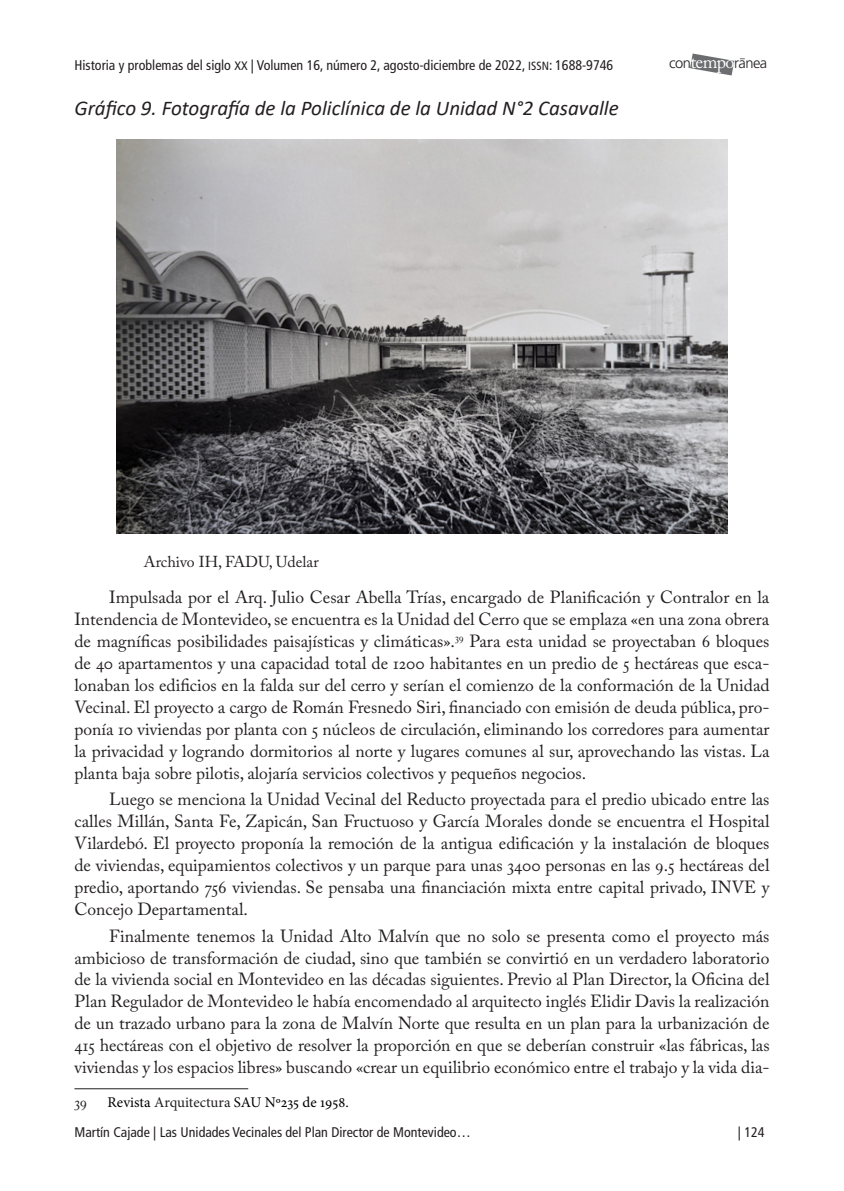
<style>
.page{position:relative;width:844px;height:1191px;background:#fff}
.page>*{position:absolute;margin:0;border:0;box-sizing:border-box;transform-origin:0 0}
.UCE_tit_tablas_y_grá{font:italic 21px "Calibri";color:#231f20}
.txt{font:17.5px/21.9px "Adobe Caslon Pro";color:#231f20;text-align:justify}
.pie_de_foto{font:15.75px "Adobe Caslon Pro";color:#231f20}
.nota_al_pie{font:14.88px "Minion Pro";color:#000}
.nota_al_pie-2{font:14.88px "Adobe Caslon Pro";color:#231f20}
.t1{font:300 14.7px "Frutiger";letter-spacing:-.035em;color:#231f20}
.t2{font:condensed 14px "Frutiger LT Std";color:#231f20}
.s1{font-size:12.25px}
.s2{font-family:"Frutiger LT Std Cn SC850";font-stretch:normal;font-size:11.9px}
.s3{font-family:"Adobe Caslon Pro";font-weight:400;font-size:18.2px;color:#fff}
.s4{color:#231f20}
</style>
<div class="page">
<svg style="left:690px;top:54px;width:54px;height:21px"></svg>
<hr style="left:74px;top:1088px;width:174px;height:1px;background:#231f20">
<img style="left:116px;top:139px;width:611px;height:394px">
<p class="t2" style="left:74px;top:57px;width:540px">Historia y problemas del siglo <span class="s1">XX</span> | Volumen 16, número 2, agosto-diciembre de 2022, <span class="s2">ISSN</span>: 1688-9746</p>
<p class="t1" style="left:669px;top:55px;width:100px">con<span class="s3">tempo</span>ranea</p>
<p class="UCE_tit_tablas_y_grá" style="left:74px;top:93px;width:545px">Gráfico 9. Fotografía de la Policlínica de la Unidad N°2 Casavalle</p>
<p class="pie_de_foto" style="left:144px;top:552px;width:176px">Archivo IH, FADU, Udelar</p>
<p class="txt" style="left:74px;top:586px;width:696px;text-indent:35px">Impulsada por el Arq. Julio Cesar Abella Trías, encargado de Planificación y Contralor en la Intendencia de Montevideo, se encuentra es la Unidad del Cerro que se emplaza «en una zona obrera de magníficas posibilidades paisajísticas y climáticas».<sup>39</sup> Para esta unidad se proyectaban 6 bloques de 40 apartamentos y una capacidad total de 1200 habitantes en un predio de 5 hectáreas que esca&shy;lonaban los edificios en la falda sur del cerro y serían el comienzo de la conformación de la Unidad Vecinal. El proyecto a cargo de Román Fresnedo Siri, financiado con emisión de deuda pública, pro&shy;ponía 10 viviendas por planta con 5 núcleos de circulación, eliminando los corredores para aumentar la privacidad y logrando dormitorios al norte y lugares comunes al sur, aprovechando las vistas. La planta baja sobre pilotis, alojaría servicios colectivos y pequeños negocios.</p>
<p class="txt" style="left:74px;top:788px;width:696px;text-indent:35px">Luego se menciona la Unidad Vecinal del Reducto proyectada para el predio ubicado entre las calles Millán, Santa Fe, Zapicán, San Fructuoso y García Morales donde se encuentra el Hospital Vilardebó. El proyecto proponía la remoción de la antigua edificación y la instalación de bloques de viviendas, equipamientos colectivos y un parque para unas 3400 personas en las 9.5 hectáreas del predio, aportando 756 viviendas. Se pensaba una financiación mixta entre capital privado, INVE y Concejo Departamental.</p>
<p class="txt" style="left:74px;top:924px;width:696px;text-indent:35px">Finalmente tenemos la Unidad Alto Malvín que no solo se presenta como el proyecto más ambicioso de transformación de ciudad, sino que también se convirtió en un verdadero laboratorio de la vivienda social en Montevideo en las décadas siguientes. Previo al Plan Director, la Oficina del Plan Regulador de Montevideo le había encomendado al arquitecto inglés Elidir Davis la realización de un trazado urbano para la zona de Malvín Norte que resulta en un plan para la urbanización de 415 hectáreas con el objetivo de resolver la proporción en que se deberían construir «las fábricas, las viviendas y los espacios libres» buscando «crear un equilibrio económico entre el trabajo y la vida dia-</p>
<p class="nota_al_pie-2" style="left:74px;top:1092px;width:14px">39</p>
<p class="nota_al_pie" style="left:108px;top:1092px;width:242px">Revista <span class="s4">Arquitectura</span> SAU Nº235 de 1958.</p>
<p class="t2" style="left:74px;top:1124px;width:397px">Martín Cajade | Las Unidades Vecinales del Plan Director de Montevideo…</p>
<p class="t2" style="left:737px;top:1124px;width:28px">| 124</p>
</div>
